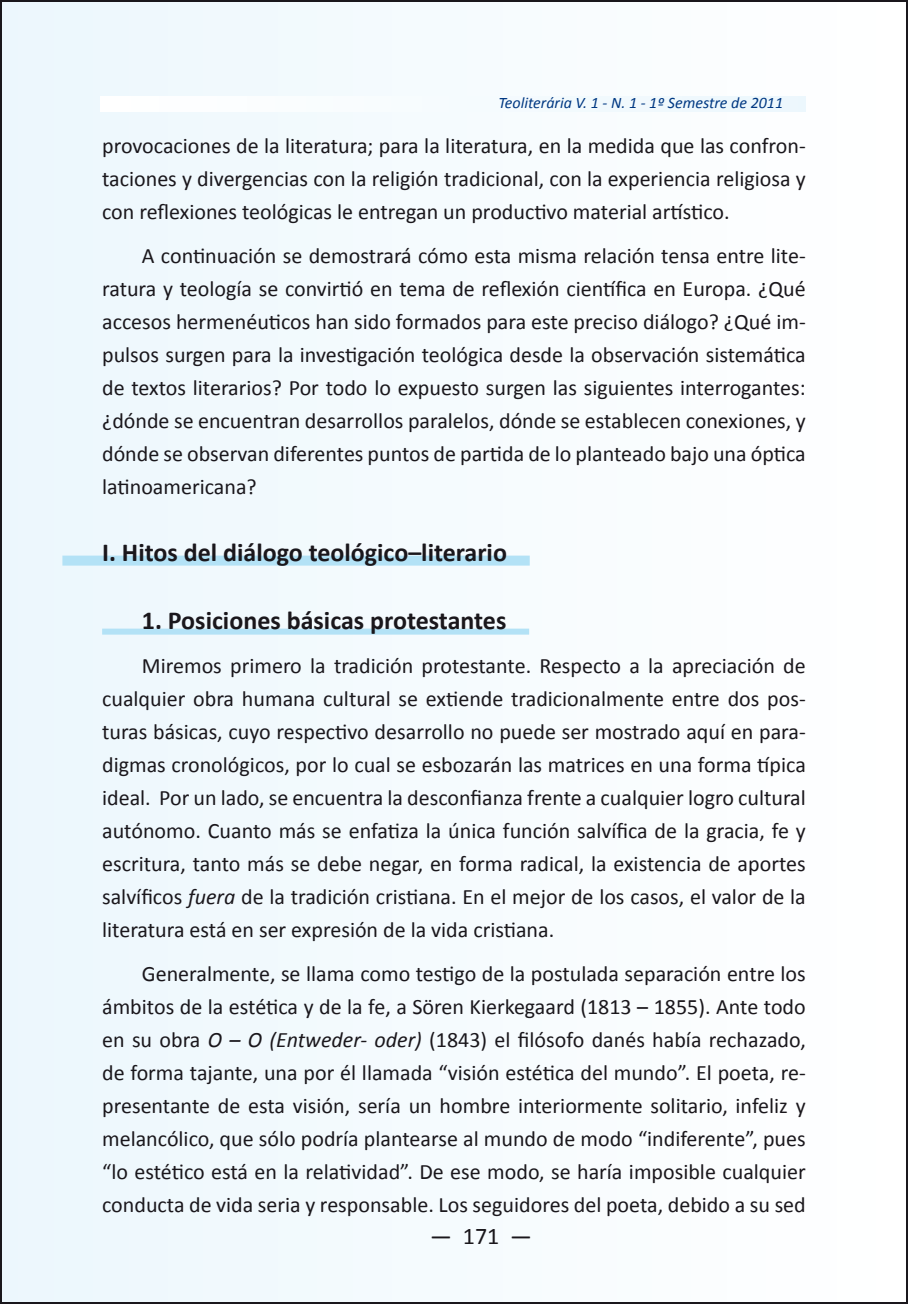
<style>
.page{position:relative;width:908px;height:1304px;background:#fff}
.page>*{position:absolute;margin:0;border:0;box-sizing:border-box;transform-origin:0 0}
.t1{font:700 26px "Calibri";color:#1a171c}
.t2{font:24px "Calibri";color:#1a171c}
.t3{font:22px/33px "Calibri";color:#1a171c;text-align:justify}
.t4{font:italic 16px "Calibri";color:#003882}
.s1{font-style:italic}
</style>
<div class="page">
<div style="left:1px;top:1px;width:905px;height:1302px;background:#f5fbfe"></div>
<div style="left:62px;top:556px;width:467px;height:10px;background:#b3e2f6"></div>
<div style="left:102px;top:629px;width:427px;height:6px;background:#b3e2f6"></div>
<p class="t4" style="left:498px;top:93px;width:286px">Teoliterária V. 1 - N. 1 - 1º Semestre de 2011</p>
<p class="t3" style="left:102px;top:128px;width:704px">provocaciones de la literatura; para la literatura, en la medida que las confron&shy;taciones y divergencias con la religión tradicional, con la experiencia religiosa y con reflexiones teológicas le entregan un productivo material artístico.</p>
<p class="t3" style="left:102px;top:238px;width:704px;text-indent:40px">A continuación se demostrará cómo esta misma relación tensa entre lite&shy;ratura y teología se convirtió en tema de reflexión científica en Europa. ¿Qué accesos hermenéuticos han sido formados para este preciso diálogo? ¿Qué im&shy;pulsos surgen para la investigación teológica desde la observación sistemática de textos literarios? Por todo lo expuesto surgen las siguientes interrogantes: ¿dónde se encuentran desarrollos paralelos, dónde se establecen conexiones, y dónde se observan diferentes puntos de partida de lo planteado bajo una óptica latinoamericana?</p>
<p class="t1" style="left:102px;top:536px;width:406px">I. Hitos del diálogo teológico–literario</p>
<p class="t1" style="left:142px;top:604px;width:366px">1. Posiciones básicas protestantes</p>
<p class="t3" style="left:102px;top:648px;width:705px;text-indent:40px">Miremos primero la tradición protestante. Respecto a la apreciación de cualquier obra humana cultural se extiende tradicionalmente entre dos pos&shy;turas básicas, cuyo respectivo desarrollo no puede ser mostrado aquí en para&shy;digmas cronológicos, por lo cual se esbozarán las matrices en una forma típica ideal. Por un lado, se encuentra la desconfianza frente a cualquier logro cultural autónomo. Cuanto más se enfatiza la única función salvífica de la gracia, fe y escritura, tanto más se debe negar, en forma radical, la existencia de aportes salvíficos <span class="s1">fuera</span> de la tradición cristiana. En el mejor de los casos, el valor de la literatura está en ser expresión de la vida cristiana.</p>
<p class="t3" style="left:102px;top:956px;width:705px;text-indent:40px">Generalmente, se llama como testigo de la postulada separación entre los ámbitos de la estética y de la fe, a Sören Kierkegaard (1813 – 1855). Ante todo en su obra <span class="s1">O – O (Entweder- oder)</span> (1843) el filósofo danés había rechazado, de forma tajante, una por él llamada “visión estética del mundo”. El poeta, re&shy;presentante de esta visión, sería un hombre interiormente solitario, infeliz y melancólico, que sólo podría plantearse al mundo de modo “indiferente”, pues “lo estético está en la relatividad”. De ese modo, se haría imposible cualquier conducta de vida seria y responsable. Los seguidores del poeta, debido a su sed</p>
<p class="t2" style="left:430px;top:1221px;width:103px">— 171 —</p>
</div>
